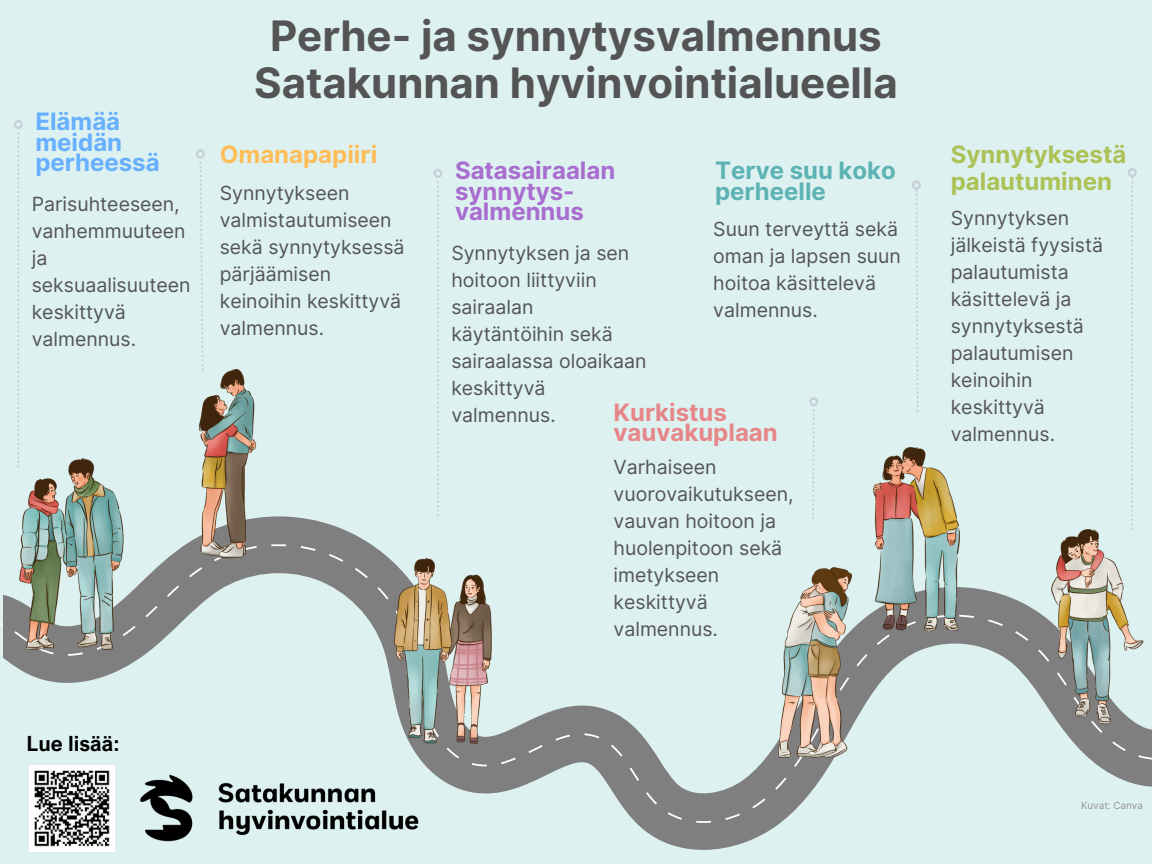
<style>
.page{position:relative;width:1152px;height:864px;background:#ddf1f0}
.page>*{position:absolute;margin:0;border:0;box-sizing:border-box;transform-origin:0 0}
.t1{font:700 42px/46.2px "Inter";color:#545454;text-align:center}
.t2{font:700 24px/20.2px "Inter";color:#a96ccf}
.t3{font:700 24px "Inter";color:#acc257}
.t4{font:700 24px/20.2px "Inter";color:#67b0ff}
.t5{font:700 24px/20.2px "Inter";color:#5db3b4}
.t6{font:700 24px/20.2px "Inter";color:#e78689}
.t7{font:700 24px "Inter";color:#ffbd59}
.t8{font:700 21px "Arial Nova";color:#000}
.t9{font:19.5px/27px "Inter";color:#545454}
.t10{font:9.9px "Inter";color:#969696}
</style>
<div class="page">
<svg style="left:186px;top:516px;width:945px;height:334px"></svg>
<svg style="left:0;top:544px;width:1152px;height:279px"></svg>
<img style="left:19px;top:458px;width:106px;height:192px">
<img style="left:1051px;top:530px;width:93px;height:195px">
<img style="left:394px;top:558px;width:97px;height:186px">
<img style="left:199px;top:369px;width:58px;height:189px">
<img style="left:873px;top:447px;width:87px;height:185px">
<svg style="left:199px;top:161px;width:5px;height:210px"></svg>
<div style="left:196px;top:149px;width:9px;height:9px;border:2px solid #c7d0d8;border-radius:50%"></div>
<svg style="left:1131px;top:177px;width:2px;height:353px"></svg>
<div style="left:1128px;top:168px;width:9px;height:9px;border:2px solid #c7d0d8;border-radius:50%"></div>
<svg style="left:17px;top:132px;width:2px;height:336px"></svg>
<div style="left:14px;top:120px;width:9px;height:9px;border:2px solid #c7d0d8;border-radius:50%"></div>
<svg style="left:915px;top:190px;width:4px;height:222px"></svg>
<div style="left:912px;top:180px;width:9px;height:10px;border:2px solid #c7d0d8;border-radius:50%"></div>
<img style="left:115px;top:750px;width:328px;height:100px">
<svg style="left:437px;top:181px;width:2px;height:335px"></svg>
<div style="left:433px;top:169px;width:9px;height:9px;border:2px solid #c7d0d8;border-radius:50%"></div>
<svg style="left:812px;top:409px;width:3px;height:110px"></svg>
<div style="left:809px;top:397px;width:9px;height:9px;border:2px solid #c7d0d8;border-radius:50%"></div>
<img style="left:775px;top:568px;width:77px;height:190px">
<img style="left:29px;top:766px;width:86px;height:85px">
<p class="t4" style="left:35px;top:112px;width:126px">Elämää meidän perheessä</p>
<p class="t9" style="left:32px;top:190px;width:160px">Parisuhteeseen, vanhemmuuteen ja seksuaalisuuteen keskittyvä valmennus.</p>
<p class="t1" style="left:254px;top:13px;width:645px">Perhe- ja synnytysvalmennus<br>Satakunnan hyvinvointialueella</p>
<p class="t7" style="left:220px;top:140px;width:159px">Omanapapiiri</p>
<p class="t9" style="left:220px;top:179px;width:186px">Synnytykseen valmistautumiseen sekä synnytyksessä pärjäämisen keinoihin keskittyvä valmennus.</p>
<p class="t2" style="left:455px;top:161px;width:162px">Satasairaalan synnytys&shy;valmennus</p>
<p class="t5" style="left:715px;top:161px;width:182px">Terve suu koko perheelle</p>
<p class="t9" style="left:713px;top:216px;width:189px">Suun terveyttä sekä oman ja lapsen suun hoitoa käsittelevä valmennus.</p>
<p class="t9" style="left:451px;top:239px;width:197px">Synnytyksen ja sen hoitoon liittyviin sairaalan käytäntöihin sekä sairaalassa oloaikaan keskittyvä valmennus.</p>
<p class="t9" style="left:614px;top:453px;width:182px">Varhaiseen vuorovaikutukseen, vauvan hoitoon ja huolenpitoon sekä imetykseen keskittyvä valmennus.</p>
<p class="t6" style="left:614px;top:402px;width:166px">Kurkistus vauvakuplaan</p>
<p class="t8" style="left:26px;top:730px;width:95px">Lue lisää:</p>
<p class="t3" style="left:951px;top:140px;width:177px">Synnytyksestä</p>
<p class="t3" style="left:951px;top:167px;width:163px">palautuminen</p>
<p class="t9" style="left:951px;top:205px;width:154px">Synnytyksen jälkeistä fyysistä palautumista käsittelevä ja synnytyksestä palautumisen keinoihin keskittyvä valmennus.</p>
<p class="t10" style="left:1081px;top:799px;width:63px">Kuvat: Canva</p>
</div>
